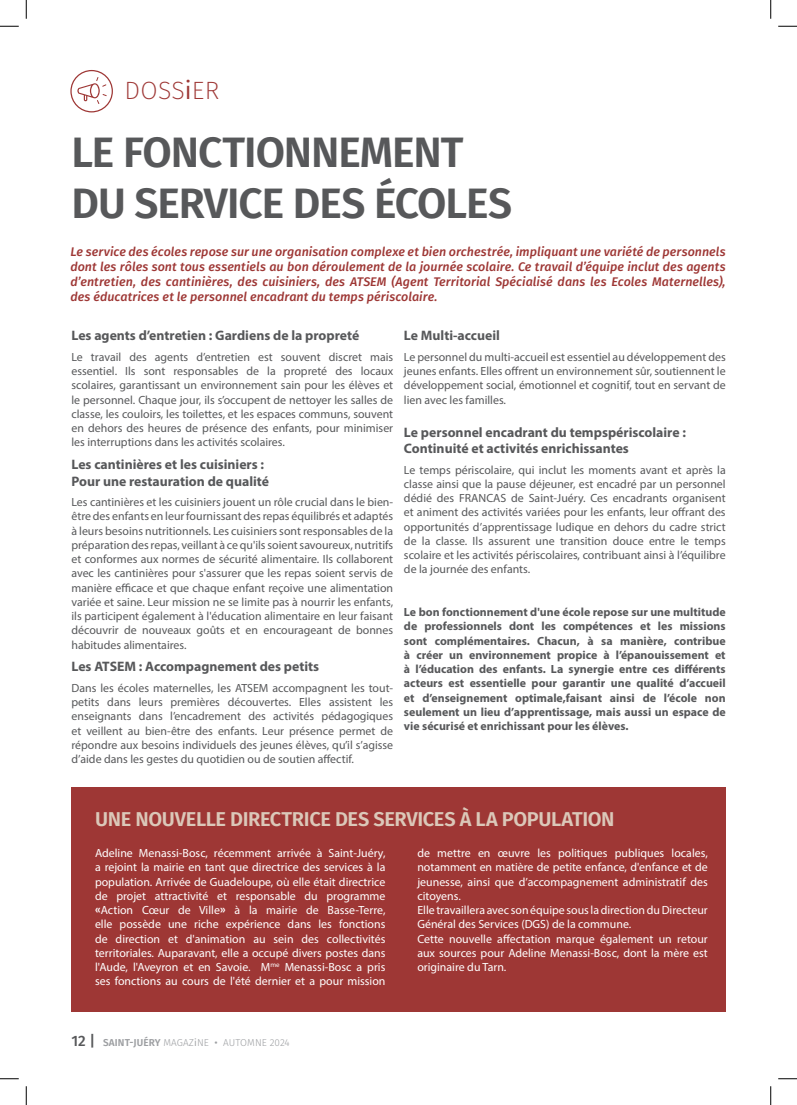
<style>
.page{position:relative;width:797px;height:1105px;background:#fff}
.page>*{position:absolute;margin:0;border:0;box-sizing:border-box;transform-origin:0 0}
.t1{font:600 42.5px/51px "Fira Sans";letter-spacing:-.025em;color:#57585a}
.t2{font:200 25px "Fira Sans";letter-spacing:.01em;color:#9e3735}
.t3{font:600 20px "Fira Sans";letter-spacing:-.02em;color:#dbc8b9}
.t4{font:700 13.75px/16.5px "Myriad Pro";color:#57585a}
.t5{font:italic 500 12.5px/15px "Fira Sans";letter-spacing:.005em;color:#9e3735;text-align:justify}
.t6{font:11.88px/14.2px "Myriad Pro";color:#57585a;text-align:justify}
.t7{font:11.88px/14.2px "Myriad Pro";color:#fff;text-align:justify}
.t8{font:700 11.88px/14.2px "Myriad Pro";color:#57585a;text-align:justify}
.t9{font:300 10px "Fira Sans";letter-spacing:.005em;color:#9d9fa2}
.s1{font-weight:400}
.s2{font-weight:700}
.s3{font-weight:500;font-size:15px;color:#57585a}
.s4{font-weight:600}
</style>
<div class="page">
<div style="left:71px;top:787px;width:654px;height:225px;background:#9e3735"></div>
<div style="left:70px;top:70px;width:43px;height:42px;border:1px solid #9e3735;border-radius:50%"></div>
<svg style="left:77px;top:77px;width:30px;height:27px"></svg>
<svg style="left:0;top:25px;width:19px;height:2px"></svg>
<svg style="left:778px;top:25px;width:19px;height:2px"></svg>
<svg style="left:0;top:1078px;width:19px;height:1px"></svg>
<svg style="left:778px;top:1078px;width:19px;height:1px"></svg>
<svg style="left:25px;top:0;width:2px;height:19px"></svg>
<svg style="left:25px;top:1086px;width:2px;height:19px"></svg>
<svg style="left:770px;top:0;width:1px;height:19px"></svg>
<svg style="left:770px;top:1086px;width:1px;height:19px"></svg>
<h2 class="t2" style="left:124px;top:73px;width:96px">DOSS<span class="s1">i</span>ER</h2>
<h1 class="t1" style="left:71px;top:124px;width:442px">LE FONCTIONNEMENT<br>DU SERVICE DES ÉCOLES</h1>
<p class="t5" style="left:70px;top:243px;width:657px">Le service des écoles repose sur une organisation complexe et bien orchestrée, impliquant une variété de personnels dont les rôles sont tous essentiels au bon déroulement de la journée scolaire. Ce travail d’équipe inclut des agents d’entretien, des cantinières, des cuisiniers, des ATSEM (Agent Territorial Spécialisé dans les Ecoles Maternelles), des éducatrices et le personnel encadrant du temps périscolaire.</p>
<p class="t4" style="left:71px;top:327px;width:289px">Les agents d’entretien : Gardiens de la propreté</p>
<p class="t6" style="left:71px;top:350px;width:323px">Le travail des agents d’entretien est souvent discret mais essentiel. Ils sont responsables de la propreté des locaux scolaires, garantissant un environnement sain pour les élèves et le personnel. Chaque jour, ils s’occupent de nettoyer les salles de classe, les couloirs, les toilettes, et les espaces communs, souvent en dehors des heures de présence des enfants, pour minimiser les interruptions dans les activités scolaires.</p>
<p class="t4" style="left:71px;top:456px;width:199px">Les cantinières et les cuisiniers :<br>Pour une restauration de qualité</p>
<p class="t6" style="left:71px;top:495px;width:323px">Les cantinières et les cuisiniers jouent un rôle crucial dans le bien&shy;être des enfants en leur fournissant des repas équilibrés et adaptés à leurs besoins nutritionnels. Les cuisiniers sont responsables de la préparation des repas, veillant à ce qu'ils soient savoureux, nutritifs et conformes aux normes de sécurité alimentaire. Ils collaborent avec les cantinières pour s'assurer que les repas soient servis de manière efficace et que chaque enfant reçoive une alimentation variée et saine. Leur mission ne se limite pas à nourrir les enfants, ils participent également à l'éducation alimentaire en leur faisant découvrir de nouveaux goûts et en encourageant de bonnes habitudes alimentaires.</p>
<p class="t4" style="left:71px;top:658px;width:249px">Les ATSEM : Accompagnement des petits</p>
<p class="t6" style="left:71px;top:681px;width:323px">Dans les écoles maternelles, les ATSEM accompagnent les tout&shy;petits dans leurs premières découvertes. Elles assistent les enseignants dans l’encadrement des activités pédagogiques et veillent au bien-être des enfants. Leur présence permet de répondre aux besoins individuels des jeunes élèves, qu’il s’agisse d’aide dans les gestes du quotidien ou de soutien affectif.</p>
<p class="t4" style="left:404px;top:327px;width:97px">Le Multi-accueil</p>
<p class="t6" style="left:404px;top:350px;width:323px">Le personnel du multi-accueil est essentiel au développement des jeunes enfants. Elles offrent un environnement sûr, soutiennent le développement social, émotionnel et cognitif, tout en servant de lien avec les familles.</p>
<p class="t4" style="left:404px;top:423px;width:283px">Le personnel encadrant du tempspériscolaire :<br>Continuité et activités enrichissantes</p>
<p class="t6" style="left:404px;top:462px;width:323px">Le temps périscolaire, qui inclut les moments avant et après la classe ainsi que la pause déjeuner, est encadré par un personnel dédié des FRANCAS de Saint-Juéry. Ces encadrants organisent et animent des activités variées pour les enfants, leur offrant des opportunités d’apprentissage ludique en dehors du cadre strict de la classe. Ils assurent une transition douce entre le temps scolaire et les activités périscolaires, contribuant ainsi à l’équilibre de la journée des enfants.</p>
<p class="t8" style="left:404px;top:605px;width:323px">Le bon fonctionnement d'une école repose sur une multitude de professionnels dont les compétences et les missions sont complémentaires. Chacun, à sa manière, contribue à créer un environnement propice à l’épanouissement et à l’éducation des enfants. La synergie entre ces différents acteurs est essentielle pour garantir une qualité d’accueil et d’enseignement optimale,faisant ainsi de l’école non seulement un lieu d’apprentissage, mais aussi un espace de vie sécurisé et enrichissant pour les élèves.</p>
<h3 class="t3" style="left:95px;top:802px;width:521px">UNE NOUVELLE DIRECTRICE DES SERVICES À LA POPULATION</h3>
<p class="t7" style="left:95px;top:846px;width:292px">Adeline Menassi-Bosc, récemment arrivée à Saint-Juéry, a rejoint la mairie en tant que directrice des services à la population. Arrivée de Guadeloupe, où elle était directrice de projet attractivité et responsable du programme <span class="s2">«</span>Action Cœur de Ville<span class="s2">»</span> à la mairie de Basse-Terre, elle possède une riche expérience dans les fonctions de direction et d'animation au sein des collectivités territoriales. Auparavant, elle a occupé divers postes dans l'Aude, l'Aveyron et en Savoie. M<sup>me</sup> Menassi-Bosc a pris ses fonctions au cours de l'été dernier et a pour mission</p>
<p class="t7" style="left:417px;top:846px;width:292px;text-align:left">de mettre en œuvre les politiques publiques locales, notamment en matière de petite enfance, d'enfance et de jeunesse, ainsi que d’accompagnement administratif des citoyens.<br>Elle travaillera avec son équipe sous la direction du Directeur Général des Services (DGS) de la commune.<br>Cette nouvelle affectation marque également un retour aux sources pour Adeline Menassi-Bosc, dont la mère est originaire du Tarn.</p>
<p class="t9" style="left:71px;top:1036px;width:220px"><span class="s3">12 |</span> <span class="s4">SAINT-JUÉRY</span> MAGAZ<span class="s1">i</span>NE <span class="s1">•</span> AUTOMNE 2024</p>
</div>
